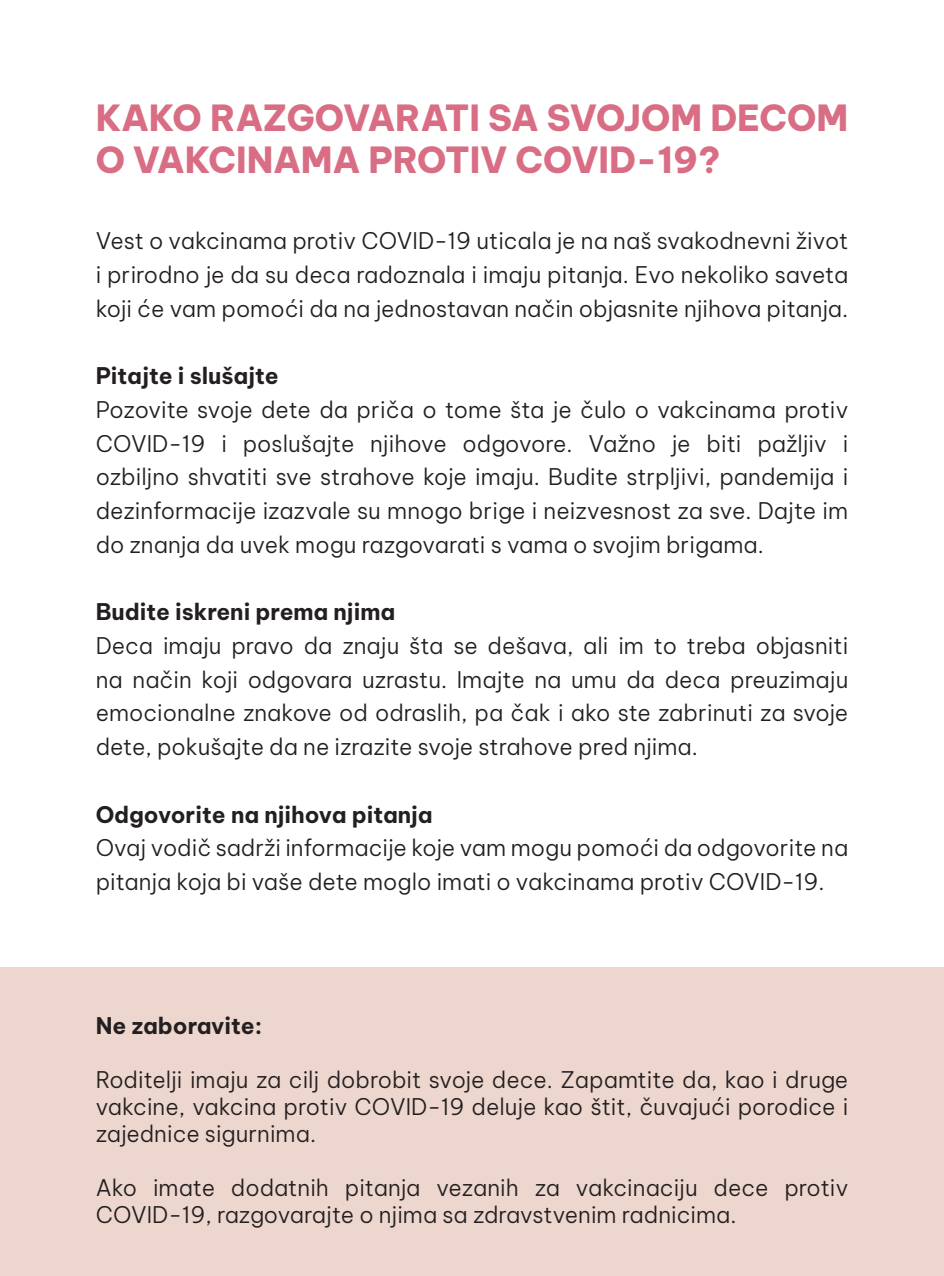
<style>
.page{position:relative;width:944px;height:1276px;background:#fff}
.page>*{position:absolute;margin:0;border:0;box-sizing:border-box;transform-origin:0 0}
.t1{font:800 35.32px/42.5px "Be Vietnam Pro";color:#d86d84}
.t2{font:300 22.5px/33.8px "Be Vietnam Pro";color:#231f20;text-align:justify}
.t3{font:700 22.5px "Be Vietnam Pro";letter-spacing:-.005em;color:#231f20}
</style>
<div class="page">
<div style="left:0;top:967px;width:944px;height:309px;background:#edd6ce"></div>
<p class="t1" style="left:96px;top:93px;width:754px">KAKO RAZGOVARATI SA SVOJOM DECOM<br>O VAKCINAMA PROTIV COVID-19?</p>
<p class="t2" style="left:96px;top:222px;width:754px">Vest o vakcinama protiv COVID-19 uticala je na naš svakodnevni život i prirodno je da su deca radoznala i imaju pitanja. Evo nekoliko saveta koji će vam pomoći da na jednostavan način objasnite njihova pitanja.</p>
<p class="t3" style="left:96px;top:357px;width:185px">Pitajte i slušajte</p>
<p class="t2" style="left:96px;top:391px;width:754px">Pozovite svoje dete da priča o tome šta je čulo o vakcinama protiv COVID-19 i poslušajte njihove odgovore. Važno je biti pažljiv i ozbiljno shvatiti sve strahove koje imaju. Budite strpljivi, pandemija i dezinformacije izazvale su mnogo brige i neizvesnost za sve. Dajte im do znanja da uvek mogu razgovarati s vama o svojim brigama.</p>
<p class="t3" style="left:96px;top:593px;width:301px">Budite iskreni prema njima</p>
<p class="t2" style="left:96px;top:627px;width:754px">Deca imaju pravo da znaju šta se dešava, ali im to treba objasniti na način koji odgovara uzrastu. Imajte na umu da deca preuzimaju emocionalne znakove od odraslih, pa čak i ako ste zabrinuti za svoje dete, pokušajte da ne izrazite svoje strahove pred njima.</p>
<p class="t3" style="left:96px;top:795px;width:338px">Odgovorite na njihova pitanja</p>
<p class="t2" style="left:96px;top:829px;width:754px">Ovaj vodič sadrži informacije koje vam mogu pomoći da odgovorite na pitanja koja bi vaše dete moglo imati o vakcinama protiv COVID-19.</p>
<p class="t3" style="left:96px;top:1006px;width:168px">Ne zaboravite:</p>
<p class="t2" style="left:96px;top:1064px;width:754px;line-height:27px">Roditelji imaju za cilj dobrobit svoje dece. Zapamtite da, kao i druge vakcine, vakcina protiv COVID-19 deluje kao štit, čuvajući porodice i zajednice sigurnima.</p>
<p class="t2" style="left:96px;top:1172px;width:754px;line-height:27px">Ako imate dodatnih pitanja vezanih za vakcinaciju dece protiv<br>COVID-19, razgovarajte o njima sa zdravstvenim radnicima.</p>
</div>
